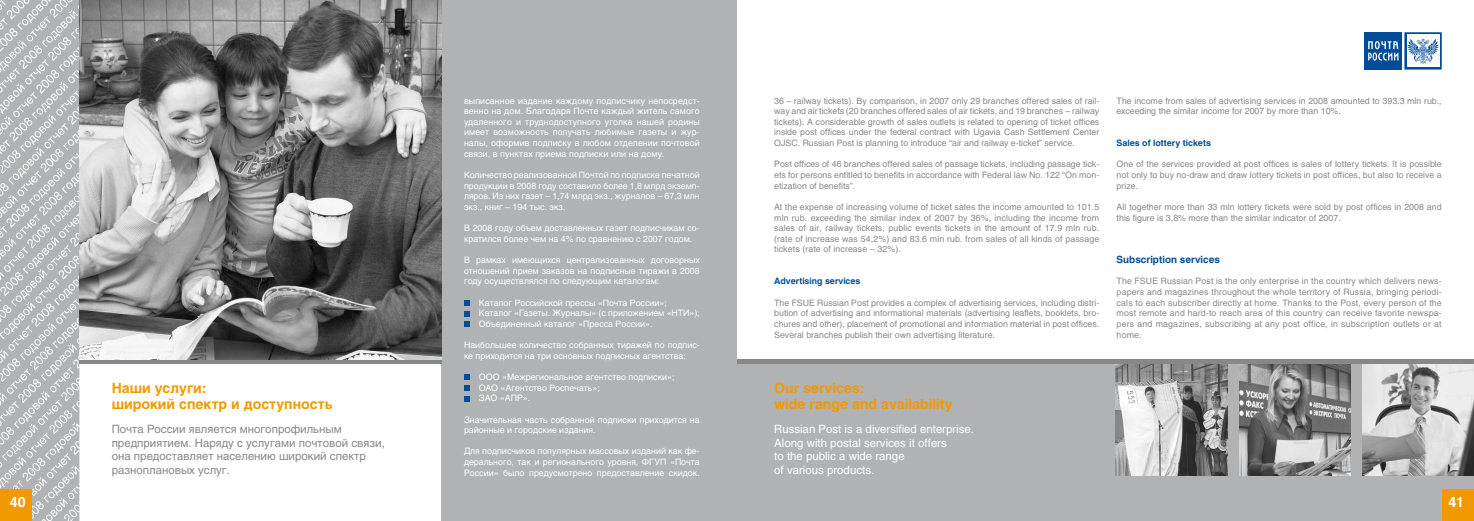
<style>
.page{position:relative;width:1474px;height:521px;background:#fff}
.page>*{position:absolute;margin:0;border:0;box-sizing:border-box;transform-origin:0 0}
.t1{font:700 14px/15.8px "Helios";color:#f39900}
.t2{font:700 14px "Helios";color:#fff}
.t3{font:11.38px/13.7px "Helios";color:#878889}
.t4{font:11.38px/13.7px "Helios";color:#fff}
.t5{font:700 9.89px "Helios";color:#004c99}
.t6{font:8.75px/10.6px "Helios";color:#878889;text-align:justify}
.t7{font:8.75px/10.7px "Helios";color:#fff}
.t8{font:700 8.75px "Helios";color:#004c99}
</style>
<div class="page">
<svg style="left:0;top:0;width:80px;height:521px;background:#bfbfc1"></svg>
<div style="left:441px;top:0;width:296px;height:521px;background:#b1b2b4"></div>
<hr style="left:79px;top:360px;width:362px;height:4px;background:#878889">
<div style="left:0;top:489px;width:32px;height:32px;background:#f39900"></div>
<div style="left:737px;top:364px;width:736px;height:157px;background:#b1b2b4"></div>
<hr style="left:737px;top:360px;width:736px;height:4px;background:#878889">
<div style="left:1364px;top:32px;width:37px;height:38px;background:#004c99"></div>
<svg style="left:1368px;top:41px;width:30px;height:20px"></svg>
<svg style="left:1404px;top:32px;width:37px;height:38px"></svg>
<div style="left:1441px;top:489px;width:32px;height:32px;background:#f39900"></div>
<img style="left:1115px;top:364px;width:112px;height:112px">
<img style="left:1239px;top:364px;width:111px;height:112px">
<img style="left:1362px;top:364px;width:111px;height:112px">
<svg style="left:464px;top:300px;width:5px;height:27px"></svg>
<svg style="left:464px;top:374px;width:5px;height:27px"></svg>
<img style="left:79px;top:0;width:362px;height:360px">
<h1 class="t1" style="left:112px;top:380px;width:222px">Наши услуги:<br>широкий спектр и доступность</h1>
<h2 class="t3" style="left:112px;top:422px;width:275px">Почта России является многопрофильным предприятием. Наряду с услугами почтовой связи, она предоставляет населению широкий спектр разноплановых услуг.</h2>
<p class="t7" style="left:464px;top:95px;width:237px;text-align:justify">выписанное издание каждому подписчику непосредст&shy;венно на дом. Благодаря Почте каждый житель самого удаленного и труднодоступного уголка нашей родины имеет возможность получать любимые газеты и жур&shy;налы, оформив подписку в любом отделении почтовой связи, в пунктах приема подписки или на дому.</p>
<p class="t7" style="left:464px;top:169px;width:237px;text-align:justify">Количество реализованной Почтой по подписке печатной продукции в 2008 году составило более 1,8 млрд экземп&shy;ляров. Из них газет – 1,74 млрд экз., журналов – 67,3 млн экз., книг – 194 тыс. экз.</p>
<p class="t7" style="left:464px;top:223px;width:237px">В 2008 году объем доставленных газет подписчикам со&shy;кратился более чем на 4% по сравнению с 2007 годом.</p>
<p class="t7" style="left:464px;top:254px;width:237px;text-align:justify">В рамках имеющихся централизованных договорных отношений прием заказов на подписные тиражи в 2008 году осуществлялся по следующим каталогам:</p>
<p class="t7" style="left:479px;top:297px;width:222px">Каталог Российской прессы «Почта России»;<br>Каталог «Газеты. Журналы» (с приложением «НТИ»);<br>Объединенный каталог «Пресса России».</p>
<p class="t7" style="left:464px;top:340px;width:237px">Наибольшее количество собранных тиражей по подпис&shy;ке приходится на три основных подписных агентства:</p>
<p class="t7" style="left:479px;top:371px;width:197px">ООО «Межрегиональное агентство подписки»;<br>ОАО «Агентство Роспечать»;<br>ЗАО «АПР».</p>
<p class="t7" style="left:464px;top:414px;width:237px">Значительная часть собранной подписки приходится на районные и городские издания.</p>
<p class="t7" style="left:464px;top:446px;width:237px;text-align:justify">Для подписчиков популярных массовых изданий как фе&shy;дерального, так и регионального уровня, ФГУП «Почта России» было предусмотрено предоставление скидок.</p>
<p class="t6" style="left:774px;top:95px;width:326px">36 – railway tickets). By comparison, in 2007 only 29 branches offered sales of rail&shy;way and air tickets (20 branches offered sales of air tickets, and 19 branches – railway tickets). A considerable growth of sales outlets is related to opening of ticket offices inside post offices under the federal contract with Ugavia Cash Settlement Center OJSC. Russian Post is planning to introduce “air and railway e-ticket” service.</p>
<p class="t6" style="left:774px;top:159px;width:326px">Post offices of 46 branches offered sales of passage tickets, including passage tick&shy;ets for persons entitled to benefits in accordance with Federal law No. 122 “On mon&shy;etization of benefits”.</p>
<p class="t6" style="left:774px;top:201px;width:326px">At the expense of increasing volume of ticket sales the income amounted to 101.5 mln rub. exceeding the similar index of 2007 by 36%, including the income from sales of air, railway tickets, public events tickets in the amount of 17.9 mln rub. (rate of increase was 54,2%) and 83.6 mln rub. from sales of all kinds of passage tickets (rate of increase – 32%).</p>
<p class="t8" style="left:774px;top:276px;width:88px">Advertising services</p>
<p class="t6" style="left:774px;top:297px;width:326px">The FSUE Russian Post provides a complex of advertising services, including distri&shy;bution of advertising and informational materials (advertising leaflets, booklets, bro&shy;chures and other), placement of promotional and information material in post offices.<br>Several branches publish their own advertising literature.</p>
<h1 class="t1" style="left:774px;top:380px;width:180px">Our services:<br>wide range and availability</h1>
<h2 class="t4" style="left:774px;top:422px;width:201px">Russian Post is a diversified enterprise.<br>Along with postal services it offers<br>to the public a wide range<br>of various products.</h2>
<p class="t6" style="left:1116px;top:95px;width:326px">The income from sales of advertising services in 2008 amounted to 393.3 mln rub., exceeding the similar income for 2007 by more than 10%.</p>
<p class="t8" style="left:1116px;top:138px;width:96px">Sales of lottery tickets</p>
<p class="t6" style="left:1116px;top:159px;width:326px">One of the services provided at post offices is sales of lottery tickets. It is possible not only to buy no-draw and draw lottery tickets in post offices, but also to receive a prize.</p>
<p class="t6" style="left:1116px;top:201px;width:326px">All together more than 33 mln lottery tickets were sold by post offices in 2008 and this figure is 3,8% more than the similar indicator of 2007.</p>
<p class="t5" style="left:1116px;top:254px;width:105px">Subscription services</p>
<p class="t6" style="left:1116px;top:276px;width:326px">The FSUE Russian Post is the only enterprise in the country which delivers news&shy;papers and magazines throughout the whole territory of Russia, bringing periodi&shy;cals to each subscriber directly at home. Thanks to the Post, every person of the most remote and hard-to reach area of this country can receive favorite newspa&shy;pers and magazines, subscribing at any post office, in subscription outlets or at home.</p>
<h1 class="t2" style="left:10px;top:494px;width:17px">40</h1>
<h1 class="t2" style="left:1448px;top:494px;width:17px">41</h1>
</div>
